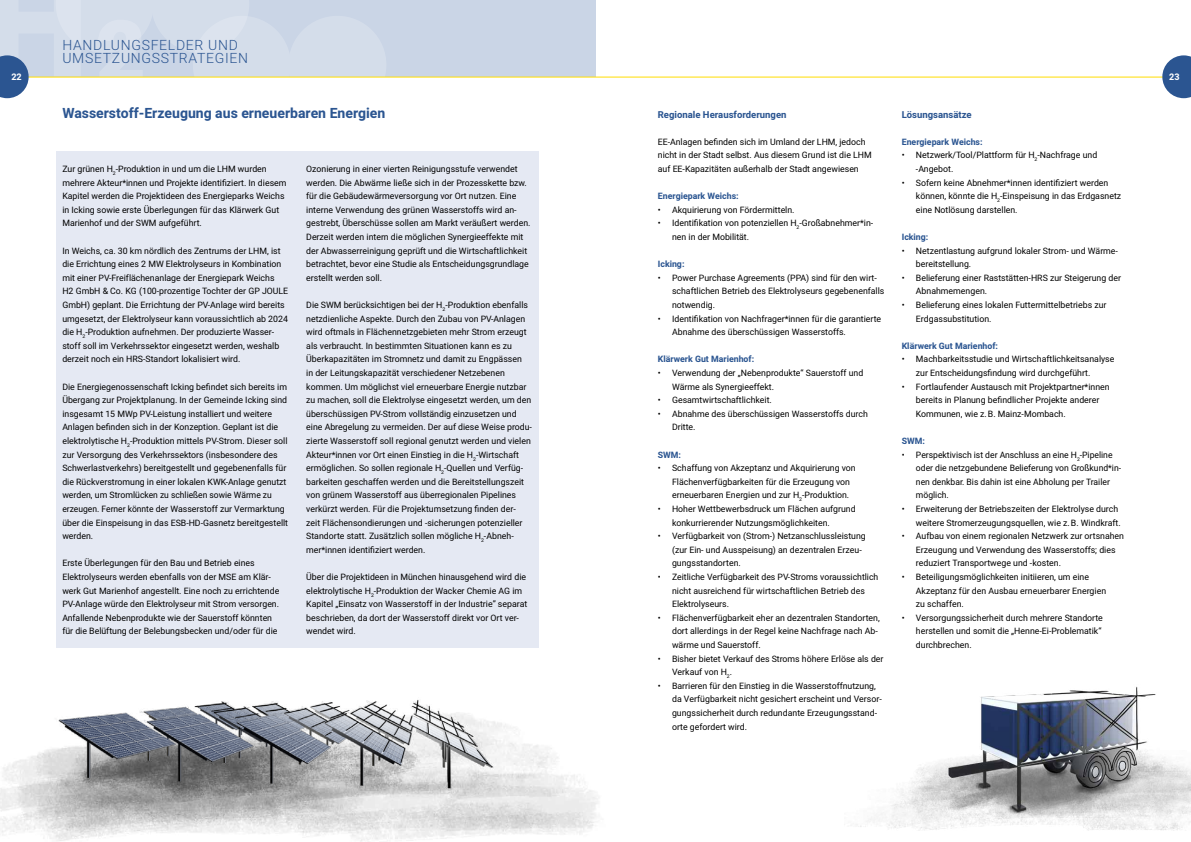
<style>
.page{position:relative;width:1191px;height:842px;background:#fff}
.page>*{position:absolute;margin:0;border:0;box-sizing:border-box;transform-origin:0 0}
.t1{font:700 14px "Heebo";color:#2b5591}
.t2{font:300 14px/13.6px "Heebo";letter-spacing:.05em;color:#2b5591}
.t3{font:700 9.5px "Heebo";color:#2b5591}
.t4{font:700 9px "Heebo";color:#fff}
.t5{font:8.8px/13.6px "Heebo";color:#000}
.t6{font:700 8.8px "Heebo";color:#2b5591}
</style>
<div class="page">
<div style="left:0;top:0;width:595px;height:77px;background:#cad5e6"></div>
<svg style="left:193px;top:16px;width:98px;height:98px;fill:#d4ddea"></svg>
<svg style="left:288px;top:16px;width:98px;height:98px;fill:#d4ddea"></svg>
<hr style="left:0;top:77px;width:1191px;height:1px;background:#fd0">
<svg style="left:0;top:0;width:249px;height:98px"></svg>
<svg style="left:1162px;top:55px;width:29px;height:43px"></svg>
<img style="left:0;top:700px;width:598px;height:142px">
<div style="left:57px;top:151px;width:482px;height:497px;background:#e5e9f3"></div>
<img style="left:856px;top:686px;width:335px;height:145px">
<h1 class="t2" style="left:62px;top:38px;width:187px">HANDLUNGSFELDER UND<br>UMSETZUNGSSTRATEGIEN</h1>
<p class="t4" style="left:11px;top:70px;width:12px">22</p>
<p class="t4" style="left:1169px;top:70px;width:12px">23</p>
<h1 class="t1" style="left:62px;top:103px;width:324px">Wasserstoff-Erzeugung aus erneuerbaren Energien</h1>
<p class="t3" style="left:901px;top:108px;width:71px">Lösungsansätze</p>
<p class="t6" style="left:901px;top:136px;width:82px">Energiepark Weichs:</p>
<p class="t5" style="left:916px;top:148px;width:183px;text-indent:-14px">• Netzwerk/Tool/Plattform für H<sub>2</sub>-Nachfrage und -Angebot.</p>
<p class="t5" style="left:916px;top:176px;width:207px;text-indent:-14px">• Sofern keine Abnehmer*innen identifiziert werden können, könnte die H<sub>2</sub>-Einspeisung in das Erdgasnetz eine Notlösung darstellen.</p>
<p class="t6" style="left:901px;top:231px;width:28px">Icking:</p>
<p class="t5" style="left:916px;top:244px;width:204px;text-indent:-14px">• Netzentlastung aufgrund lokaler Strom- und Wärme&shy;bereitstellung.</p>
<p class="t5" style="left:916px;top:271px;width:206px;text-indent:-14px">• Belieferung einer Raststätten-HRS zur Steigerung der<br>Abnahmemengen.</p>
<p class="t5" style="left:916px;top:298px;width:192px;text-indent:-14px">• Belieferung eines lokalen Futtermittelbetriebs zur<br>Erdgassubstitution.</p>
<p class="t6" style="left:901px;top:340px;width:98px">Klärwerk Gut Marienhof:</p>
<p class="t5" style="left:916px;top:352px;width:200px;text-indent:-14px">• Machbarkeitsstudie und Wirtschaftlichkeitsanalyse zur Entscheidungsfindung wird durchgeführt.</p>
<p class="t5" style="left:916px;top:380px;width:195px;text-indent:-14px">• Fortlaufender Austausch mit Projektpartner*innen bereits in Planung befindlicher Projekte anderer<br>Kommunen, wie z.B. Mainz-Mombach.</p>
<p class="t6" style="left:901px;top:435px;width:25px">SWM:</p>
<p class="t5" style="left:916px;top:448px;width:207px;text-indent:-14px">• Perspektivisch ist der Anschluss an eine H<sub>2</sub>-Pipeline oder die netzgebundene Belieferung von Großkund*in&shy;nen denkbar. Bis dahin ist eine Abholung per Trailer möglich.</p>
<p class="t5" style="left:901px;top:502px;width:220px;text-align:right">• Erweiterung der Betriebszeiten der Elektrolyse durch weitere Stromerzeugungsquellen, wie z.B. Windkraft.</p>
<p class="t5" style="left:916px;top:529px;width:210px;text-indent:-14px">• Aufbau von einem regionalen Netzwerk zur ortsnahen<br>Erzeugung und Verwendung des Wasserstoffs; dies reduziert Transportwege und -kosten.</p>
<p class="t5" style="left:916px;top:570px;width:192px;text-indent:-14px">• Beteiligungsmöglichkeiten initiieren, um eine<br>Akzeptanz für den Ausbau erneuerbarer Energien zu schaffen.</p>
<p class="t5" style="left:916px;top:611px;width:188px;text-indent:-14px">• Versorgungssicherheit durch mehrere Standorte herstellen und somit die „Henne-Ei-Problematik“ durchbrechen.</p>
<p class="t3" style="left:658px;top:108px;width:130px">Regionale Herausforderungen</p>
<p class="t5" style="left:658px;top:135px;width:215px">EE-Anlagen befinden sich im Umland der LHM, jedoch nicht in der Stadt selbst. Aus diesem Grund ist die LHM auf EE-Kapazitäten außerhalb der Stadt angewiesen</p>
<p class="t6" style="left:658px;top:190px;width:82px">Energiepark Weichs:</p>
<p class="t5" style="left:658px;top:203px;width:138px">• Akquirierung von Fördermitteln.</p>
<p class="t5" style="left:672px;top:216px;width:203px;text-indent:-14px">• Identifikation von potenziellen H<sub>2</sub>-Großabnehmer*in&shy;nen in der Mobilität.</p>
<p class="t6" style="left:658px;top:258px;width:28px">Icking:</p>
<p class="t5" style="left:672px;top:271px;width:214px;text-indent:-14px">• Power Purchase Agreements (PPA) sind für den wirt&shy;schaftlichen Betrieb des Elektrolyseurs gegebenenfalls notwendig.</p>
<p class="t5" style="left:672px;top:312px;width:211px;text-indent:-14px">• Identifikation von Nachfrager*innen für die garantierte<br>Abnahme des überschüssigen Wasserstoffs.</p>
<p class="t6" style="left:658px;top:353px;width:98px">Klärwerk Gut Marienhof:</p>
<p class="t5" style="left:672px;top:366px;width:193px;text-indent:-14px">• Verwendung der „Nebenprodukte“ Sauerstoff und<br>Wärme als Synergieeffekt.</p>
<p class="t5" style="left:658px;top:393px;width:115px">• Gesamtwirtschaftlichkeit.</p>
<p class="t5" style="left:672px;top:407px;width:197px;text-indent:-14px">• Abnahme des überschüssigen Wasserstoffs durch<br>Dritte.</p>
<p class="t6" style="left:658px;top:448px;width:25px">SWM:</p>
<p class="t5" style="left:672px;top:461px;width:185px;text-indent:-14px">• Schaffung von Akzeptanz und Akquirierung von<br>Flächenverfügbarkeiten für die Erzeugung von erneuerbaren Energien und zur H<sub>2</sub>-Produktion.</p>
<p class="t5" style="left:672px;top:502px;width:185px;text-indent:-14px">• Hoher Wettbewerbsdruck um Flächen aufgrund konkurrierender Nutzungsmöglichkeiten.</p>
<p class="t5" style="left:672px;top:529px;width:195px;text-indent:-14px">• Verfügbarkeit von (Strom-) Netzanschlussleistung (zur Ein- und Ausspeisung) an dezentralen Erzeu&shy;gungsstandorten.</p>
<p class="t5" style="left:672px;top:570px;width:208px;text-indent:-14px">• Zeitliche Verfügbarkeit des PV-Stroms voraussichtlich nicht ausreichend für wirtschaftlichen Betrieb des<br>Elektrolyseurs.</p>
<p class="t5" style="left:672px;top:611px;width:209px;text-indent:-14px">• Flächenverfügbarkeit eher an dezentralen Standorten, dort allerdings in der Regel keine Nachfrage nach Ab&shy;wärme und Sauerstoff.</p>
<p class="t5" style="left:672px;top:652px;width:213px;text-indent:-14px">• Bisher bietet Verkauf des Stroms höhere Erlöse als der<br>Verkauf von H<sub>2</sub>.</p>
<p class="t5" style="left:672px;top:679px;width:211px;text-indent:-14px">• Barrieren für den Einstieg in die Wasserstoffnutzung, da Verfügbarkeit nicht gesichert erscheint und Versor&shy;gungssicherheit durch redundante Erzeugungsstand&shy;orte gefordert wird.</p>
<p class="t5" style="left:306px;top:162px;width:226px">Ozonierung in einer vierten Reinigungsstufe verwendet werden. Die Abwärme ließe sich in der Prozesskette bzw. für die Gebäudewärmeversorgung vor Ort nutzen. Eine interne Verwendung des grünen Wasserstoffs wird an&shy;gestrebt, Überschüsse sollen am Markt veräußert werden.<br>Derzeit werden intern die möglichen Synergieeffekte mit der Abwasserreinigung geprüft und die Wirtschaftlichkeit betrachtet, bevor eine Studie als Entscheidungsgrundlage erstellt werden soll.</p>
<p class="t5" style="left:306px;top:298px;width:227px">Die SWM berücksichtigen bei der H<sub>2</sub>-Produktion ebenfalls netzdienliche Aspekte. Durch den Zubau von PV-Anlagen wird oftmals in Flächennetzgebieten mehr Strom erzeugt als verbraucht. In bestimmten Situationen kann es zu Überkapazitäten im Stromnetz und damit zu Engpässen<br>in der Leitungskapazität verschiedener Netzebenen kommen. Um möglichst viel erneuerbare Energie nutzbar zu machen, soll die Elektrolyse eingesetzt werden, um den überschüssigen PV-Strom vollständig einzusetzen und eine Abregelung zu vermeiden. Der auf diese Weise produ&shy;zierte Wasserstoff soll regional genutzt werden und vielen Akteur*innen vor Ort einen Einstieg in die H<sub>2</sub>-Wirtschaft ermöglichen. So sollen regionale H<sub>2</sub>-Quellen und Verfüg&shy;barkeiten geschaffen werden und die Bereitstellungszeit von grünem Wasserstoff aus überregionalen Pipelines verkürzt werden. Für die Projektumsetzung finden der-<br>zeit Flächensondierungen und -sicherungen potenzieller Standorte statt. Zusätzlich sollen mögliche H<sub>2</sub>-Abneh&shy;mer*innen identifiziert werden.</p>
<p class="t5" style="left:306px;top:570px;width:222px">Über die Projektideen in München hinausgehend wird die elektrolytische H<sub>2</sub>-Produktion der Wacker Chemie AG im Kapitel „Einsatz von Wasserstoff in der Industrie” separat beschrieben, da dort der Wasserstoff direkt vor Ort ver&shy;wendet wird.</p>
<p class="t5" style="left:62px;top:162px;width:226px">Zur grünen H<sub>2</sub>-Produktion in und um die LHM wurden mehrere Akteur*innen und Projekte identifiziert. In diesem Kapitel werden die Projektideen des Energieparks Weichs in Icking sowie erste Überlegungen für das Klärwerk Gut Marienhof und der SWM aufgeführt.</p>
<p class="t5" style="left:62px;top:244px;width:227px">In Weichs, ca. 30 km nördlich des Zentrums der LHM, ist die Errichtung eines 2 MW Elektrolyseurs in Kombination mit einer PV-Freiflächenanlage der Energiepark Weichs<br>H2 GmbH &amp; Co. KG (100-prozentige Tochter der GP JOULE GmbH) geplant. Die Errichtung der PV-Anlage wird bereits umgesetzt, der Elektrolyseur kann voraussichtlich ab 2024 die H<sub>2</sub>-Produktion aufnehmen. Der produzierte Wasser&shy;stoff soll im Verkehrssektor eingesetzt werden, weshalb derzeit noch ein HRS-Standort lokalisiert wird.</p>
<p class="t5" style="left:62px;top:380px;width:227px">Die Energiegenossenschaft Icking befindet sich bereits im Übergang zur Projektplanung. In der Gemeinde Icking sind insgesamt 15 MWp PV-Leistung installiert und weitere Anlagen befinden sich in der Konzeption. Geplant ist die elektrolytische H<sub>2</sub>-Produktion mittels PV-Strom. Dieser soll zur Versorgung des Verkehrssektors (insbesondere des Schwerlastverkehrs) bereitgestellt und gegebenenfalls für die Rückverstromung in einer lokalen KWK-Anlage genutzt werden, um Stromlücken zu schließen sowie Wärme zu erzeugen. Ferner könnte der Wasserstoff zur Vermarktung über die Einspeisung in das ESB-HD-Gasnetz bereitgestellt werden.</p>
<p class="t5" style="left:62px;top:556px;width:218px">Erste Überlegungen für den Bau und Betrieb eines Elektrolyseurs werden ebenfalls von der MSE am Klär&shy;werk Gut Marienhof angestellt. Eine noch zu errichtende PV-Anlage würde den Elektrolyseur mit Strom versorgen.<br>Anfallende Nebenprodukte wie der Sauerstoff könnten für die Belüftung der Belebungsbecken und/oder für die</p>
</div>
